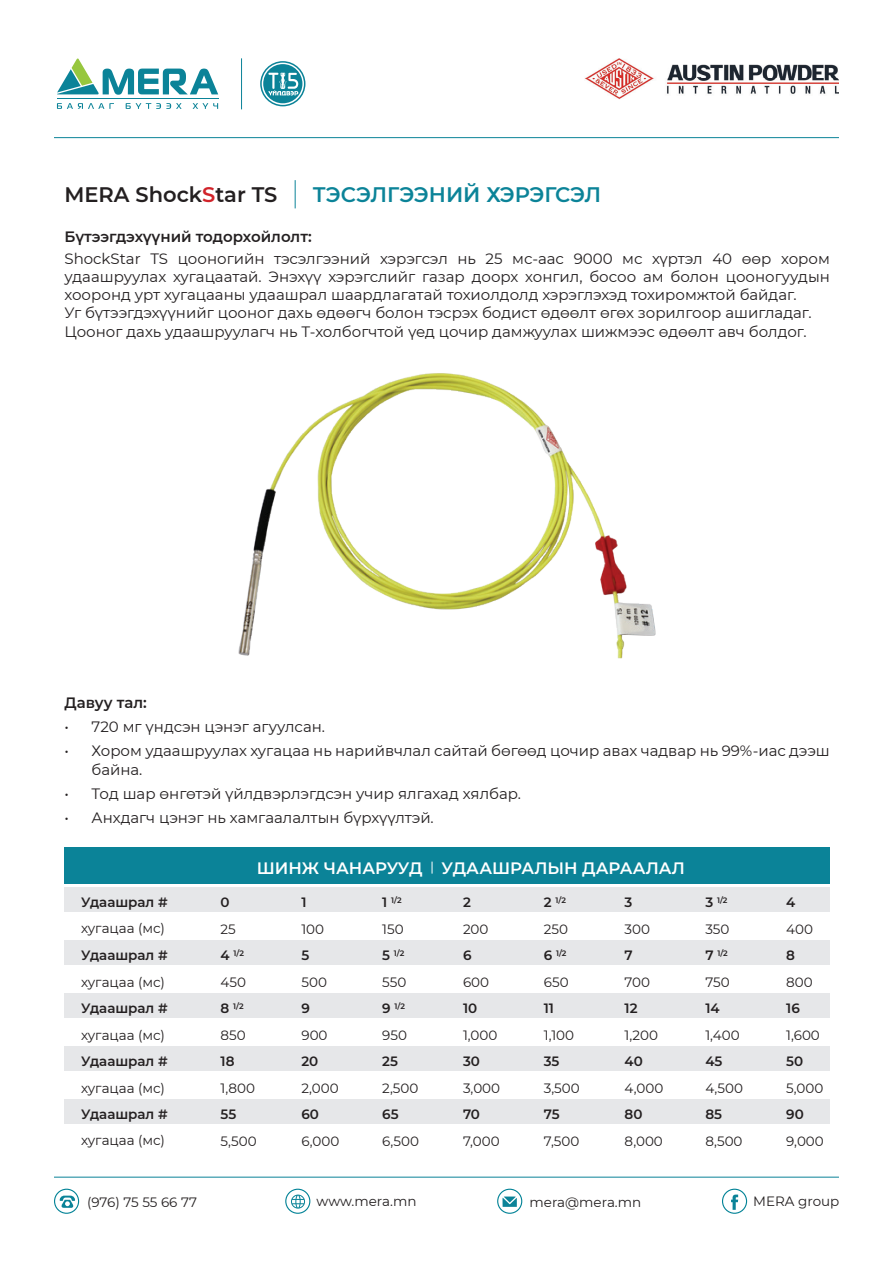
<style>
.page{position:relative;width:893px;height:1263px;background:#fff}
.page>*{position:absolute;margin:0;border:0;box-sizing:border-box;transform-origin:0 0}
.t1{font:600 21px "Montserrat";color:#0b8398}
.t2{font:600 21px "Montserrat";color:#231f20}
.t3{font:600 16.5px "Montserrat";color:#fff}
.t4{font:15px/18px "Montserrat";color:#231f20;text-align:justify}
.t5{font:600 15px "Montserrat";color:#231f20}
.Regular_9{font:13.5px "Montserrat";color:#231f20}
.Semi_bold_9{font:600 13.5px "Montserrat";color:#231f20}
.Semi_bold_9-2{font:600 7.8px "Montserrat";color:#231f20}
.s1{color:#d1232a}
.s2{font-size:13.5px}
</style>
<div class="page">
<img style="left:585px;top:58px;width:253px;height:41px">
<svg style="left:260px;top:61px;width:45px;height:45px"></svg>
<hr style="left:241px;top:58px;width:1px;height:51px;background:#0b8398">
<svg style="left:57px;top:58px;width:161px;height:37px"></svg>
<svg style="left:57px;top:103px;width:57px;height:6px"></svg>
<svg style="left:126px;top:103px;width:56px;height:6px"></svg>
<svg style="left:193px;top:103px;width:25px;height:6px"></svg>
<hr style="left:57px;top:98px;width:161px;height:1px;background:#0b8398">
<hr style="left:54px;top:137px;width:785px;height:1px;background:#0b8398">
<svg style="left:59px;top:1195px;width:16px;height:13px"></svg>
<svg style="left:502px;top:1196px;width:15px;height:11px"></svg>
<svg style="left:291px;top:1194px;width:14px;height:14px"></svg>
<svg style="left:731px;top:1194px;width:7px;height:16px"></svg>
<hr style="left:54px;top:1177px;width:785px;height:1px;background:#0b8398">
<div style="left:722px;top:1189px;width:25px;height:25px;border:1px solid #008296;border-radius:50%"></div>
<div style="left:497px;top:1189px;width:25px;height:25px;border:1px solid #008296;border-radius:50%"></div>
<div style="left:285px;top:1189px;width:25px;height:25px;border:1px solid #008296;border-radius:50%"></div>
<div style="left:54px;top:1189px;width:25px;height:25px;border:1px solid #008296;border-radius:50%"></div>
<svg style="left:295px;top:180px;width:1px;height:28px"></svg>
<img style="left:238px;top:373px;width:418px;height:286px">
<div style="left:65px;top:847px;width:765px;height:37px;background:#0b8398"></div>
<div style="left:64px;top:887px;width:766px;height:25px;background:#e6e7e9"></div>
<div style="left:64px;top:940px;width:766px;height:25px;background:#e6e7e9"></div>
<div style="left:64px;top:993px;width:766px;height:25px;background:#e6e7e9"></div>
<div style="left:64px;top:1046px;width:766px;height:25px;background:#e6e7e9"></div>
<div style="left:64px;top:1099px;width:766px;height:25px;background:#e6e7e9"></div>
<svg style="left:432px;top:861px;width:1px;height:13px"></svg>
<p class="t2" style="left:64px;top:180px;width:214px">MERA Shock<span class="s1">S</span>tar TS</p>
<p class="t1" style="left:313px;top:180px;width:290px">ТЭСЭЛГЭЭНИЙ ХЭРЭГСЭЛ</p>
<p class="t5" style="left:64px;top:226px;width:249px">Бүтээгдэхүүний тодорхойлолт:</p>
<p class="t4" style="left:64px;top:249px;width:767px">ShockStar TS цооногийн тэсэлгээний хэрэгсэл нь 25 мс-аас 9000 мс хүртэл 40 өөр хором удаашруулах хугацаатай. Энэхүү хэрэгслийг газар доорх хонгил, босоо ам болон цооногуудын хооронд урт хугацааны удаашрал шаардлагатай тохиолдолд хэрэглэхэд тохиромжтой байдаг.</p>
<p class="t4" style="left:64px;top:303px;width:748px">Уг бүтээгдэхүүнийг цооног дахь өдөөгч болон тэсрэх бодист өдөөлт өгөх зорилгоор ашигладаг.</p>
<p class="t4" style="left:64px;top:323px;width:744px">Цооног дахь удаашруулагч нь Т-холбогчтой үед цочир дамжуулах шижмээс өдөөлт авч болдог.</p>
<p class="t5" style="left:64px;top:692px;width:84px">Давуу тал:</p>
<p class="t4" style="left:64px;top:717px;width:262px">• 720 мг үндсэн цэнэг агуулсан.</p>
<p class="t4" style="left:92px;top:740px;width:740px;line-height:19.5px;text-indent:-27px">• Хором удаашруулах хугацаа нь нарийвчлал сайтай бөгөөд цочир авах чадвар нь 99%-иас дээш байна.</p>
<p class="t4" style="left:64px;top:784px;width:458px">• Тод шар өнгөтэй үйлдвэрлэгдсэн учир ялгахад хялбар.</p>
<p class="t4" style="left:64px;top:808px;width:371px">• Анхдагч цэнэг нь хамгаалалтын бүрхүүлтэй.</p>
<p class="t3" style="left:257px;top:856px;width:430px">ШИНЖ ЧАНАРУУД УДААШРАЛЫН ДАРААЛАЛ</p>
<p class="Semi_bold_9" style="left:81px;top:893px;width:88px">Удаашрал #</p>
<p class="Semi_bold_9-2" style="left:382px;top:894px;width:21px"><span class="s2">1</span> 1/2</p>
<p class="Semi_bold_9-2" style="left:544px;top:894px;width:24px"><span class="s2">2</span> 1/2</p>
<p class="Semi_bold_9-2" style="left:705px;top:894px;width:24px"><span class="s2">3</span> 1/2</p>
<p class="Semi_bold_9" style="left:221px;top:893px;width:11px">0</p>
<p class="Semi_bold_9" style="left:463px;top:893px;width:9px">2</p>
<p class="Semi_bold_9" style="left:301px;top:893px;width:7px">1</p>
<p class="Semi_bold_9" style="left:625px;top:893px;width:9px">3</p>
<p class="Semi_bold_9" style="left:786px;top:893px;width:11px">4</p>
<p class="Regular_9" style="left:81px;top:919px;width:85px">хугацаа (мс)</p>
<p class="Regular_9" style="left:221px;top:920px;width:17px">25</p>
<p class="Regular_9" style="left:301px;top:920px;width:24px">100</p>
<p class="Regular_9" style="left:382px;top:920px;width:23px">150</p>
<p class="Regular_9" style="left:463px;top:920px;width:27px">200</p>
<p class="Regular_9" style="left:544px;top:920px;width:26px">250</p>
<p class="Regular_9" style="left:625px;top:920px;width:27px">300</p>
<p class="Regular_9" style="left:705px;top:920px;width:26px">350</p>
<p class="Regular_9" style="left:786px;top:920px;width:28px">400</p>
<p class="Semi_bold_9" style="left:81px;top:946px;width:88px">Удаашрал #</p>
<p class="Semi_bold_9-2" style="left:221px;top:947px;width:25px"><span class="s2">4</span> 1/2</p>
<p class="Semi_bold_9" style="left:301px;top:946px;width:9px">5</p>
<p class="Semi_bold_9-2" style="left:382px;top:947px;width:24px"><span class="s2">5</span> 1/2</p>
<p class="Semi_bold_9" style="left:463px;top:946px;width:10px">6</p>
<p class="Semi_bold_9-2" style="left:544px;top:947px;width:24px"><span class="s2">6</span> 1/2</p>
<p class="Semi_bold_9" style="left:625px;top:946px;width:10px">7</p>
<p class="Semi_bold_9-2" style="left:705px;top:947px;width:24px"><span class="s2">7</span> 1/2</p>
<p class="Semi_bold_9" style="left:786px;top:946px;width:10px">8</p>
<p class="Regular_9" style="left:81px;top:972px;width:85px">хугацаа (мс)</p>
<p class="Regular_9" style="left:221px;top:973px;width:27px">450</p>
<p class="Regular_9" style="left:301px;top:973px;width:27px">500</p>
<p class="Regular_9" style="left:382px;top:973px;width:26px">550</p>
<p class="Regular_9" style="left:463px;top:973px;width:28px">600</p>
<p class="Regular_9" style="left:544px;top:973px;width:26px">650</p>
<p class="Regular_9" style="left:625px;top:973px;width:27px">700</p>
<p class="Regular_9" style="left:705px;top:973px;width:26px">750</p>
<p class="Regular_9" style="left:786px;top:973px;width:28px">800</p>
<p class="Semi_bold_9" style="left:81px;top:999px;width:88px">Удаашрал #</p>
<p class="Semi_bold_9-2" style="left:221px;top:1000px;width:25px"><span class="s2">8</span> 1/2</p>
<p class="Semi_bold_9" style="left:301px;top:999px;width:10px">9</p>
<p class="Semi_bold_9-2" style="left:382px;top:1000px;width:24px"><span class="s2">9</span> 1/2</p>
<p class="Semi_bold_9" style="left:463px;top:999px;width:16px">10</p>
<p class="Semi_bold_9" style="left:544px;top:999px;width:12px">11</p>
<p class="Semi_bold_9" style="left:625px;top:999px;width:15px">12</p>
<p class="Semi_bold_9" style="left:705px;top:999px;width:16px">14</p>
<p class="Semi_bold_9" style="left:786px;top:999px;width:15px">16</p>
<p class="Regular_9" style="left:81px;top:1025px;width:85px">хугацаа (мс)</p>
<p class="Regular_9" style="left:221px;top:1026px;width:27px">850</p>
<p class="Regular_9" style="left:301px;top:1026px;width:28px">900</p>
<p class="Regular_9" style="left:382px;top:1026px;width:26px">950</p>
<p class="Regular_9" style="left:463px;top:1026px;width:36px">1,000</p>
<p class="Regular_9" style="left:544px;top:1026px;width:32px">1,100</p>
<p class="Regular_9" style="left:625px;top:1026px;width:35px">1,200</p>
<p class="Regular_9" style="left:705px;top:1026px;width:36px">1,400</p>
<p class="Regular_9" style="left:786px;top:1026px;width:35px">1,600</p>
<p class="Semi_bold_9" style="left:81px;top:1052px;width:88px">Удаашрал #</p>
<p class="Semi_bold_9" style="left:221px;top:1052px;width:15px">18</p>
<p class="Semi_bold_9" style="left:301px;top:1052px;width:18px">20</p>
<p class="Semi_bold_9" style="left:382px;top:1052px;width:17px">25</p>
<p class="Semi_bold_9" style="left:463px;top:1052px;width:18px">30</p>
<p class="Semi_bold_9" style="left:544px;top:1052px;width:17px">35</p>
<p class="Semi_bold_9" style="left:625px;top:1052px;width:20px">40</p>
<p class="Semi_bold_9" style="left:705px;top:1052px;width:19px">45</p>
<p class="Semi_bold_9" style="left:786px;top:1052px;width:18px">50</p>
<p class="Regular_9" style="left:81px;top:1079px;width:85px">хугацаа (мс)</p>
<p class="Regular_9" style="left:81px;top:1131px;width:85px">хугацаа (мс)</p>
<p class="Semi_bold_9" style="left:81px;top:1105px;width:88px">Удаашрал #</p>
<p class="Regular_9" style="left:221px;top:1079px;width:36px">1,800</p>
<p class="Regular_9" style="left:301px;top:1079px;width:39px">2,000</p>
<p class="Regular_9" style="left:382px;top:1079px;width:38px">2,500</p>
<p class="Regular_9" style="left:463px;top:1079px;width:39px">3,000</p>
<p class="Regular_9" style="left:544px;top:1079px;width:37px">3,500</p>
<p class="Regular_9" style="left:625px;top:1079px;width:40px">4,000</p>
<p class="Regular_9" style="left:705px;top:1079px;width:39px">4,500</p>
<p class="Regular_9" style="left:786px;top:1079px;width:39px">5,000</p>
<p class="Semi_bold_9" style="left:221px;top:1105px;width:17px">55</p>
<p class="Semi_bold_9" style="left:301px;top:1105px;width:19px">60</p>
<p class="Semi_bold_9" style="left:382px;top:1105px;width:18px">65</p>
<p class="Semi_bold_9" style="left:463px;top:1105px;width:19px">70</p>
<p class="Semi_bold_9" style="left:544px;top:1105px;width:17px">75</p>
<p class="Semi_bold_9" style="left:625px;top:1105px;width:19px">80</p>
<p class="Semi_bold_9" style="left:705px;top:1105px;width:18px">85</p>
<p class="Semi_bold_9" style="left:786px;top:1105px;width:19px">90</p>
<p class="Regular_9" style="left:221px;top:1132px;width:38px">5,500</p>
<p class="Regular_9" style="left:301px;top:1132px;width:39px">6,000</p>
<p class="Regular_9" style="left:382px;top:1132px;width:38px">6,500</p>
<p class="Regular_9" style="left:463px;top:1132px;width:38px">7,000</p>
<p class="Regular_9" style="left:544px;top:1132px;width:37px">7,500</p>
<p class="Regular_9" style="left:625px;top:1132px;width:40px">8,000</p>
<p class="Regular_9" style="left:705px;top:1132px;width:39px">8,500</p>
<p class="Regular_9" style="left:786px;top:1132px;width:39px">9,000</p>
<p class="Regular_9" style="left:87px;top:1192px;width:111px">(976) 75 55 66 77</p>
<p class="Regular_9" style="left:317px;top:1191px;width:101px">www.mera.mn</p>
<p class="Regular_9" style="left:529px;top:1192px;width:113px">mera@mera.mn</p>
<p class="Regular_9" style="left:753px;top:1192px;width:88px">MERA group</p>
</div>
